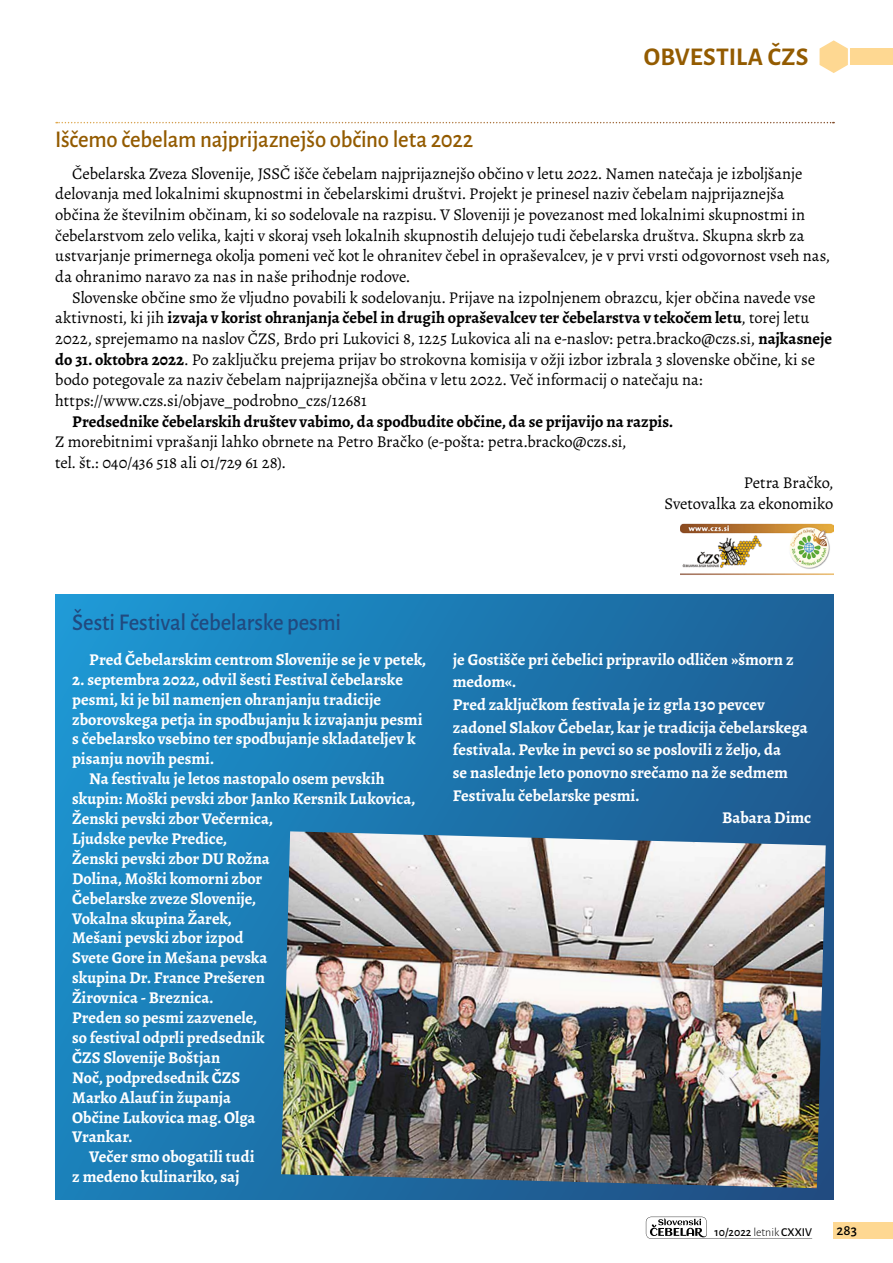
<style>
.page{position:relative;width:893px;height:1263px;background:#fff}
.page>*{position:absolute;margin:0;border:0;box-sizing:border-box;transform-origin:0 0}
.t1{font:700 25.5px "Alegreya Sans";letter-spacing:.005em;color:#935b00}
.t2{font:500 24px "Alegreya Sans";letter-spacing:-.01em;color:#935b00;scale:.95 1}
.t3{font:500 24px "Alegreya Sans";letter-spacing:-.005em;color:#214a7f;scale:.95 1}
.t4{font:16.5px/20.7px "Alegreya";letter-spacing:-.005em;color:#000}
.t5{font:700 16.5px "Alegreya";color:#fff}
.t6{font:700 16.5px "Alegreya";color:#000}
.t7{font:500 15px "Alegreya Sans";color:#000}
.t8{font:500 12px "Alegreya Sans";color:#000}
.s1{font-style:italic}
.s2{font-weight:700}
.s3{font-weight:300}
</style>
<div class="page">
<div style="left:833px;top:1222px;width:60px;height:17px;background:#fed892"></div>
<div style="left:850px;top:49px;width:43px;height:16px;background:#fed892"></div>
<svg style="left:819px;top:40px;width:29px;height:33px"></svg>
<svg style="left:646px;top:1217px;width:166px;height:22px"></svg>
<svg style="left:56px;top:122px;width:778px;height:1px"></svg>
<img style="left:680px;top:523px;width:153px;height:52px">
<svg style="left:55px;top:594px;width:778px;height:605px;background:#1c79b2"></svg>
<img style="left:281px;top:831px;width:545px;height:357px">
<h1 class="t1" style="left:644px;top:38px;width:166px">OBVESTILA ČZS</h1>
<h2 class="t2" style="left:55px;top:122px;width:442px">Iščemo čebelam najprijaznejšo občino leta 2022</h2>
<p class="t4" style="left:55px;top:163px;width:776px;text-indent:17px">Čebelarska Zveza Slovenije<span class="s1">,</span> JSSČ išče čebelam najprijaznejšo občino v letu <span class="s1">202</span>2. Namen natečaja je izboljšanje delovanja med lokalnimi skupnostmi in čebelarskimi društvi. Projekt je prinesel naziv čebelam najprijaznejša občina že številnim občinam, ki so sodelovale na razpisu. V Sloveniji je povezanost med lokalnimi skupnostmi in čebelarstvom zelo velika, kajti v skoraj vseh lokalnih skupnostih delujejo tudi čebelarska društva. Skupna skrb za ustvarjanje primernega okolja pomeni več kot le ohranitev čebel in opraševalcev, je v prvi vrsti odgovornost vseh nas, da ohranimo naravo za nas in naše prihodnje rodove.</p>
<p class="t4" style="left:55px;top:287px;width:778px;text-indent:17px">Slovenske občine smo že vljudno povabili k sodelovanju. Prijave na izpolnjenem obrazcu, kjer občina navede vse aktivnosti, ki jih <span class="s2">izvaja v korist ohranjanja čebel in drugih opraševalcev ter čebelarstva v tekočem letu</span>, torej letu 2022, sprejemamo na naslov ČZS, Brdo pri Lukovici 8, 1225 Lukovica ali na e-naslov: petra.bracko@czs.si, <span class="s2">najkasneje do 31. oktobra 2022</span>. Po zaključku prejema prijav bo strokovna komisija v ožji izbor izbrala 3 slovenske občine, ki se bodo potegovale za naziv čebelam najprijaznejša občina v letu 2022. Več informacij o natečaju na: https://www.czs.si/objave_podrobno_czs/12681</p>
<p class="t6" style="left:72px;top:410px;width:602px">Predsednike čebelarskih društev vabimo, da spodbudite občine, da se prijavijo na razpis.</p>
<p class="t4" style="left:55px;top:431px;width:573px">Z morebitnimi vprašanji lahko obrnete na Petro Bračko (e-pošta: petra.bracko@czs.si, tel. št.: 040/436 518 ali 01/729 61 28).</p>
<p class="t4" style="left:664px;top:473px;width:171px;text-align:right">Petra Bračko,<br>Svetovalka za ekonomiko</p>
<h2 class="t3" style="left:72px;top:606px;width:284px">Šesti Festival čebelarske pesmi</h2>
<p class="t5" style="left:89px;top:649px;width:338px">Pred Čebelarskim centrom Slovenije se je v petek,</p>
<p class="t5" style="left:72px;top:669px;width:332px">2. septembra 2022, odvil šesti Festival čebelarske</p>
<p class="t5" style="left:72px;top:688px;width:310px">pesmi, ki je bil namenjen ohranjanju tradicije</p>
<p class="t5" style="left:72px;top:708px;width:352px">zborovskega petja in spodbujanju k izvajanju pesmi</p>
<p class="t5" style="left:72px;top:728px;width:345px">s čebelarsko vsebino ter spodbujanje skladateljev k</p>
<p class="t5" style="left:72px;top:748px;width:143px">pisanju novih pesmi.</p>
<p class="t5" style="left:89px;top:768px;width:297px">Na festivalu je letos nastopalo osem pevskih</p>
<p class="t5" style="left:72px;top:788px;width:345px">skupin: Moški pevski zbor Janko Kersnik Lukovica,</p>
<p class="t5" style="left:72px;top:808px;width:202px">Ženski pevski zbor Večernica,</p>
<p class="t5" style="left:72px;top:828px;width:156px">Ljudske pevke Predice,</p>
<p class="t5" style="left:72px;top:848px;width:199px">Ženski pevski zbor DU Rožna</p>
<p class="t5" style="left:72px;top:868px;width:191px">Dolina, Moški komorni zbor</p>
<p class="t5" style="left:72px;top:887px;width:185px">Čebelarske zveze Slovenije,</p>
<p class="t5" style="left:72px;top:907px;width:161px">Vokalna skupina Žarek,</p>
<p class="t5" style="left:72px;top:927px;width:173px">Mešani pevski zbor izpod</p>
<p class="t5" style="left:72px;top:947px;width:197px">Svete Gore in Mešana pevska</p>
<p class="t5" style="left:72px;top:967px;width:194px">skupina Dr. France Prešeren</p>
<p class="t5" style="left:72px;top:987px;width:143px">Žirovnica - Breznica.</p>
<p class="t5" style="left:72px;top:1007px;width:186px">Preden so pesmi zazvenele,</p>
<p class="t5" style="left:72px;top:1027px;width:194px">so festival odprli predsednik</p>
<p class="t5" style="left:72px;top:1047px;width:150px">ČZS Slovenije Boštjan</p>
<p class="t5" style="left:72px;top:1066px;width:169px">Noč, podpredsednik ČZS</p>
<p class="t5" style="left:72px;top:1086px;width:160px">Marko Alauf in županja</p>
<p class="t5" style="left:72px;top:1106px;width:185px">Občine Lukovica mag. Olga</p>
<p class="t5" style="left:72px;top:1126px;width:62px">Vrankar.</p>
<p class="t5" style="left:89px;top:1146px;width:167px">Večer smo obogatili tudi</p>
<p class="t5" style="left:72px;top:1166px;width:169px">z medeno kulinariko, saj</p>
<p class="t5" style="left:453px;top:649px;width:342px">je Gostišče pri čebelici pripravilo odličen »šmorn z</p>
<p class="t5" style="left:453px;top:671px;width:65px">medom«.</p>
<p class="t5" style="left:453px;top:694px;width:314px">Pred zaključkom festivala je iz grla 130 pevcev</p>
<p class="t5" style="left:453px;top:717px;width:356px">zadonel Slakov Čebelar, kar je tradicija čebelarskega</p>
<p class="t5" style="left:453px;top:739px;width:330px">festivala. Pevke in pevci so se poslovili z željo, da</p>
<p class="t5" style="left:453px;top:762px;width:337px">se naslednje leto ponovno srečamo na že sedmem</p>
<p class="t5" style="left:453px;top:784px;width:188px">Festivalu čebelarske pesmi.</p>
<p class="t5" style="left:722px;top:807px;width:91px">Babara Dimc</p>
<p class="t8" style="left:714px;top:1223px;width:99px">10/2022 <span class="s3">letnik</span> CXXIV</p>
<p class="t7" style="left:837px;top:1220px;width:22px">283</p>
</div>
